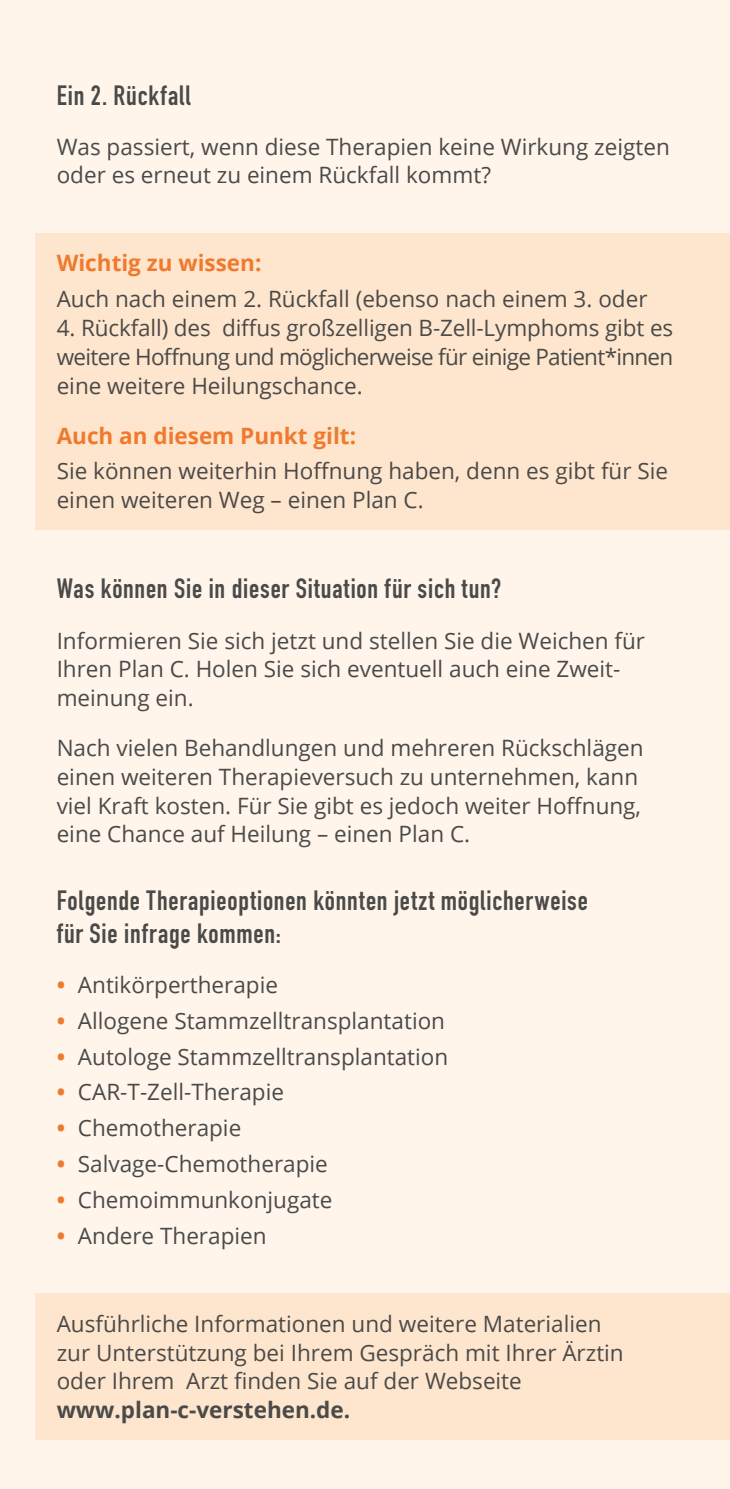
<style>
.page{position:relative;width:730px;height:1489px;background:#fff}
.page>*{position:absolute;margin:0;border:0;box-sizing:border-box;transform-origin:0 0}
.t1{font:700 27.5px/32.5px "DIN Condensed";letter-spacing:.03em;color:#4a4a49}
.t2{font:22.5px/28.8px "Open Sans";color:#4a4a49}
.t3{font:700 22.5px "Open Sans";color:#ef7a2d}
.t4{font:700 22.5px "Open Sans";color:#4a4a49}
.s1{font-weight:700;color:#ef7a2d}
</style>
<div class="page">
<div style="left:0;top:0;width:730px;height:1488px;background:#fff5eb"></div>
<div style="left:35px;top:1293px;width:695px;height:146px;background:#fee5cd"></div>
<div style="left:35px;top:233px;width:695px;height:296px;background:#fee5cd"></div>
<p class="t1" style="left:57px;top:79px;width:135px">Ein 2. Rückfall</p>
<p class="t2" style="left:57px;top:132px;width:615px">Was passiert, wenn diese Therapien keine Wirkung zeigten oder es erneut zu einem Rückfall kommt?</p>
<p class="t3" style="left:57px;top:247px;width:206px">Wichtig zu wissen:</p>
<p class="t2" style="left:57px;top:284px;width:592px">Auch nach einem 2. Rückfall (ebenso nach einem 3. oder</p>
<p class="t2" style="left:57px;top:313px;width:618px;text-align:justify">4. Rückfall) des diffus großzelligen B-Zell-Lymphoms gibt es weitere Hoffnung und möglicherweise für einige Patient*innen eine weitere Heilungschance.</p>
<p class="t3" style="left:57px;top:419px;width:301px">Auch an diesem Punkt gilt:</p>
<p class="t2" style="left:57px;top:456px;width:613px">Sie können weiterhin Hoffnung haben, denn es gibt für Sie einen weiteren Weg – einen Plan C.</p>
<p class="t1" style="left:57px;top:572px;width:446px">Was können Sie in dieser Situation für sich tun?</p>
<p class="t2" style="left:57px;top:625px;width:590px">Informieren Sie sich jetzt und stellen Sie die Weichen für<br>Ihren Plan C. Holen Sie sich eventuell auch eine Zweit&shy;meinung ein.</p>
<p class="t2" style="left:57px;top:733px;width:588px">Nach vielen Behandlungen und mehreren Rückschlägen einen weiteren Therapieversuch zu unternehmen, kann viel Kraft kosten. Für Sie gibt es jedoch weiter Hoffnung, eine Chance auf Heilung – einen Plan C.</p>
<p class="t1" style="left:57px;top:884px;width:533px">Folgende Therapieoptionen könnten jetzt möglicherweise für Sie infrage kommen:</p>
<p class="t2" style="left:57px;top:969px;width:223px"><span class="s1">•</span> Antikörpertherapie</p>
<p class="t2" style="left:57px;top:1005px;width:390px"><span class="s1">•</span> Allogene Stammzelltransplantation</p>
<p class="t2" style="left:57px;top:1041px;width:393px"><span class="s1">•</span> Autologe Stammzelltransplantation</p>
<p class="t2" style="left:57px;top:1077px;width:229px"><span class="s1">•</span> CAR-T-Zell-Therapie</p>
<p class="t2" style="left:57px;top:1113px;width:186px"><span class="s1">•</span> Chemotherapie</p>
<p class="t2" style="left:57px;top:1148px;width:273px"><span class="s1">•</span> Salvage-Chemotherapie</p>
<p class="t2" style="left:57px;top:1184px;width:277px"><span class="s1">•</span> Chemoimmunkonjugate</p>
<p class="t2" style="left:57px;top:1220px;width:211px"><span class="s1">•</span> Andere Therapien</p>
<p class="t2" style="left:57px;top:1308px;width:569px">Ausführliche Informationen und weitere Materialien zur Unterstützung bei Ihrem Gespräch mit Ihrer Ärztin oder Ihrem Arzt finden Sie auf der Webseite</p>
<p class="t4" style="left:57px;top:1393px;width:295px">www.plan-c-verstehen.de.</p>
</div>
